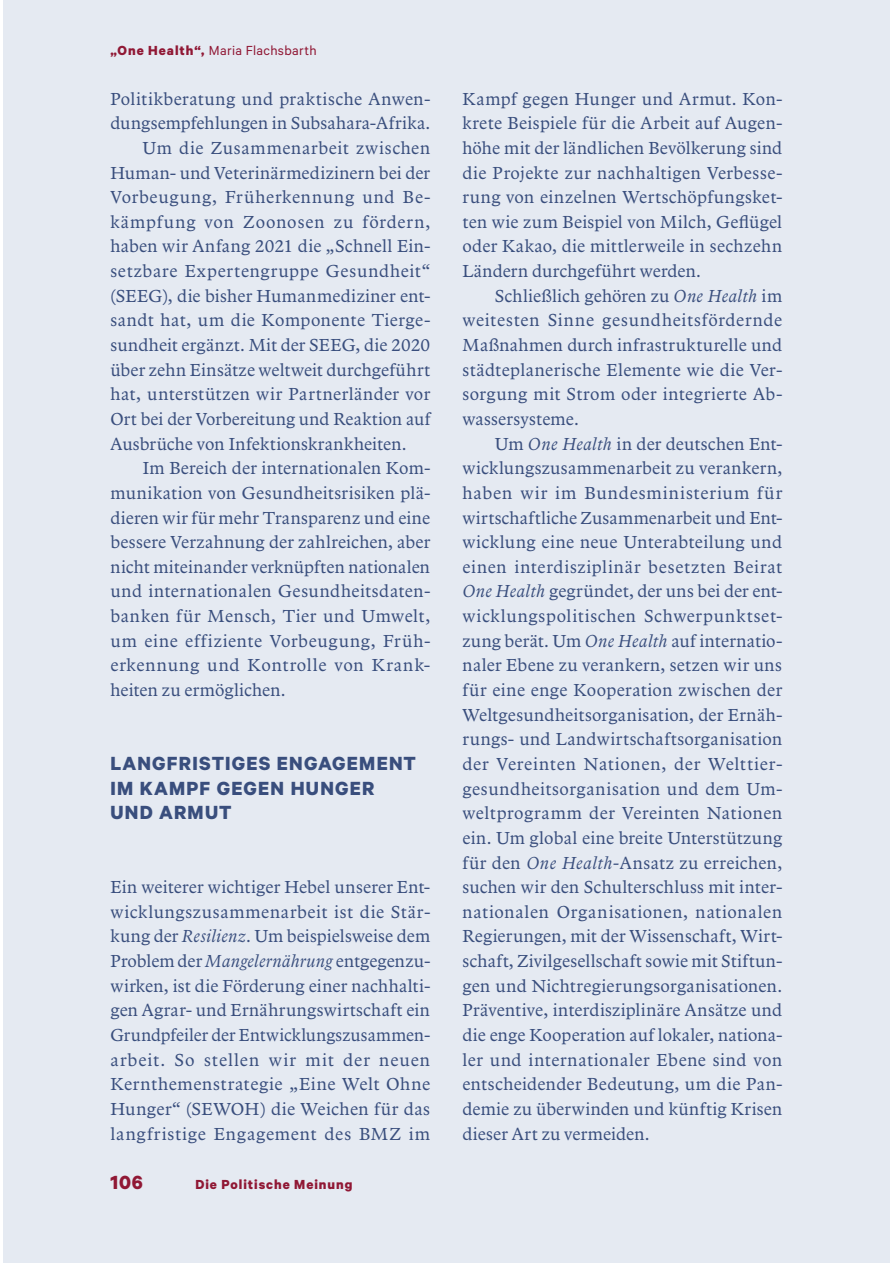
<style>
.page{position:relative;width:893px;height:1263px;background:#fff}
.page>*{position:absolute;margin:0;border:0;box-sizing:border-box;transform-origin:0 0}
.t1{font:700 21.45px/24.6px "Calibre";letter-spacing:.06em;color:#394e7d}
.t2{font:700 21.45px "Calibre";color:#901835}
.t3{font:18px/24.6px "Arbesco DT";letter-spacing:.02em;color:#394e7d;text-align:justify}
.t4{font:18px "Arbesco DT";letter-spacing:.04em;color:#394e7d}
.t5{font:18px "Arbesco DT";letter-spacing:.045em;color:#394e7d}
.t6{font:18px "Arbesco DT";letter-spacing:.05em;color:#394e7d}
.t7{font:14.85px "Calibre";letter-spacing:.025em;color:#901835}
.t8{font:700 14.85px "Calibre";letter-spacing:.065em;color:#901835}
.s1{font-weight:700}
.s2{font-style:italic}
</style>
<div class="page">
<div style="left:3px;top:0;width:887px;height:1263px;background:#e5eaf2"></div>
<p class="t7" style="left:110px;top:46px;width:208px"><span class="s1">„One Health“,</span> Maria Flachsbarth</p>
<p class="t3" style="left:110px;top:88px;width:321px">Politik beratung und praktische Anwen-</p>
<p class="t3" style="left:110px;top:112px;width:321px">dungsempfehlungen in Subsahara-Afrika.</p>
<p class="t3" style="left:143px;top:137px;width:289px">Um die Zusammenarbeit zwischen</p>
<p class="t3" style="left:110px;top:161px;width:321px">Human- und Veterinärmedizinern bei der</p>
<p class="t5" style="left:110px;top:190px;width:321px">Vorbeugung, Früherkennung und Be-</p>
<p class="t6" style="left:110px;top:215px;width:321px">kämpfung von Zoonosen zu fördern,</p>
<p class="t3" style="left:110px;top:235px;width:321px">haben wir Anfang 2021 die „Schnell Ein-</p>
<p class="t4" style="left:110px;top:264px;width:321px">setzbare Expertengruppe Gesundheit“</p>
<p class="t3" style="left:110px;top:285px;width:321px">(SEEG), die bisher Humanmediziner ent-</p>
<p class="t3" style="left:110px;top:309px;width:321px">sandt hat, um die Komponente Tierge-</p>
<p class="t3" style="left:110px;top:334px;width:321px">sundheit ergänzt. Mit der SEEG, die 2020</p>
<p class="t3" style="left:110px;top:359px;width:321px">über zehn Einsätze weltweit durchgeführt</p>
<p class="t3" style="left:110px;top:383px;width:321px">hat, unterstützen wir Partnerländer vor</p>
<p class="t3" style="left:110px;top:408px;width:321px">Ort bei der Vorbereitung und Reaktion auf</p>
<p class="t3" style="left:110px;top:433px;width:298px">Ausbrüche von Infektionskrankheiten.</p>
<p class="t3" style="left:143px;top:457px;width:289px">Im Bereich der internationalen Kom-</p>
<p class="t3" style="left:110px;top:482px;width:321px">munikation von Gesundheitsrisiken plä-</p>
<p class="t3" style="left:110px;top:506px;width:321px">dieren wir für mehr Transparenz und eine</p>
<p class="t3" style="left:110px;top:531px;width:321px">bessere Verzahnung der zahlreichen, aber</p>
<p class="t3" style="left:110px;top:556px;width:321px">nicht miteinander verknüpften nationalen</p>
<p class="t3" style="left:110px;top:580px;width:321px">und internationalen Gesundheitsdaten-</p>
<p class="t3" style="left:110px;top:605px;width:321px">banken für Mensch, Tier und Umwelt,</p>
<p class="t4" style="left:110px;top:634px;width:321px">um eine effiziente Vorbeugung, Früh-</p>
<p class="t3" style="left:110px;top:654px;width:321px">erkennung und Kontrolle von Krank-</p>
<p class="t3" style="left:110px;top:679px;width:177px">heiten zu ermöglichen.</p>
<p class="t1" style="left:110px;top:750px;width:307px">LANGFRISTIGES ENGAGEMENT<br>IM KAMPF GEGEN HUNGER<br>UND ARMUT</p>
<p class="t3" style="left:110px;top:876px;width:321px">Ein weiterer wichtiger Hebel unserer Ent&shy;wicklungszusammenarbeit ist die Stär&shy;kung der <span class="s2">Resilienz</span>. Um beispielsweise dem Problem der <span class="s2">Mangelernährung</span> entgegenzu&shy;wirken, ist die Förderung einer nachhalti&shy;gen Agrar- und Ernährungswirtschaft ein Grundpfeiler der Entwicklungszusammen&shy;arbeit. So stellen wir mit der neuen Kernthemenstrategie „Eine Welt Ohne Hunger“ (SEWOH) die Weichen für das langfristige Engagement des BMZ im</p>
<p class="t2" style="left:110px;top:1169px;width:34px">106</p>
<p class="t8" style="left:195px;top:1175px;width:158px">Die Politische Meinung</p>
<p class="t3" style="left:462px;top:88px;width:321px">Kampf gegen Hunger und Armut. Kon&shy;krete Beispiele für die Arbeit auf Augen&shy;höhe mit der ländlichen Bevölkerung sind die Projekte zur nachhaltigen Verbesse&shy;rung von einzelnen Wertschöpfungsket&shy;ten wie zum Beispiel von Milch, Geflügel oder Kakao, die mittlerweile in sechzehn Ländern durchgeführt werden.</p>
<p class="t3" style="left:462px;top:285px;width:321px;text-indent:32px">Schließlich gehören zu <span class="s2">One Health</span> im weitesten Sinne gesundheitsfördernde Maßnahmen durch infrastrukturelle und städteplanerische Elemente wie die Ver&shy;sorgung mit Strom oder integrierte Ab&shy;wassersysteme.</p>
<p class="t3" style="left:462px;top:432px;width:321px;text-indent:32px">Um <span class="s2">One Health</span> in der deutschen Ent&shy;wicklungszusammenarbeit zu verankern, haben wir im Bundesministerium für wirtschaftliche Zusammenarbeit und Ent&shy;wicklung eine neue Unterabteilung und einen interdisziplinär besetzten Beirat <span class="s2">One Health</span> gegründet, der uns bei der ent&shy;wicklungspolitischen Schwerpunktset&shy;zung berät. Um <span class="s2">One Health</span> auf internatio&shy;naler Ebene zu verankern, setzen wir uns für eine enge Kooperation zwischen der Weltgesundheitsorganisation, der Ernäh&shy;rungs- und Landwirtschaftsorganisation der Vereinten Nationen, der Welttier&shy;gesundheitsorganisation und dem Um&shy;weltprogramm der Vereinten Nationen ein. Um global eine breite Unterstützung für den <span class="s2">One Health-</span>Ansatz zu erreichen, suchen wir den Schulterschluss mit inter&shy;nationalen Organisationen, nationalen Regierungen, mit der Wissenschaft, Wirt&shy;schaft, Zivilgesellschaft sowie mit Stiftun&shy;gen und Nichtregierungsorganisationen.<br>Präventive, interdisziplinäre Ansätze und die enge Kooperation auf lokaler, nationa&shy;ler und internationaler Ebene sind von entscheidender Bedeutung, um die Pan&shy;demie zu überwinden und künftig Krisen dieser Art zu vermeiden.</p>
</div>
